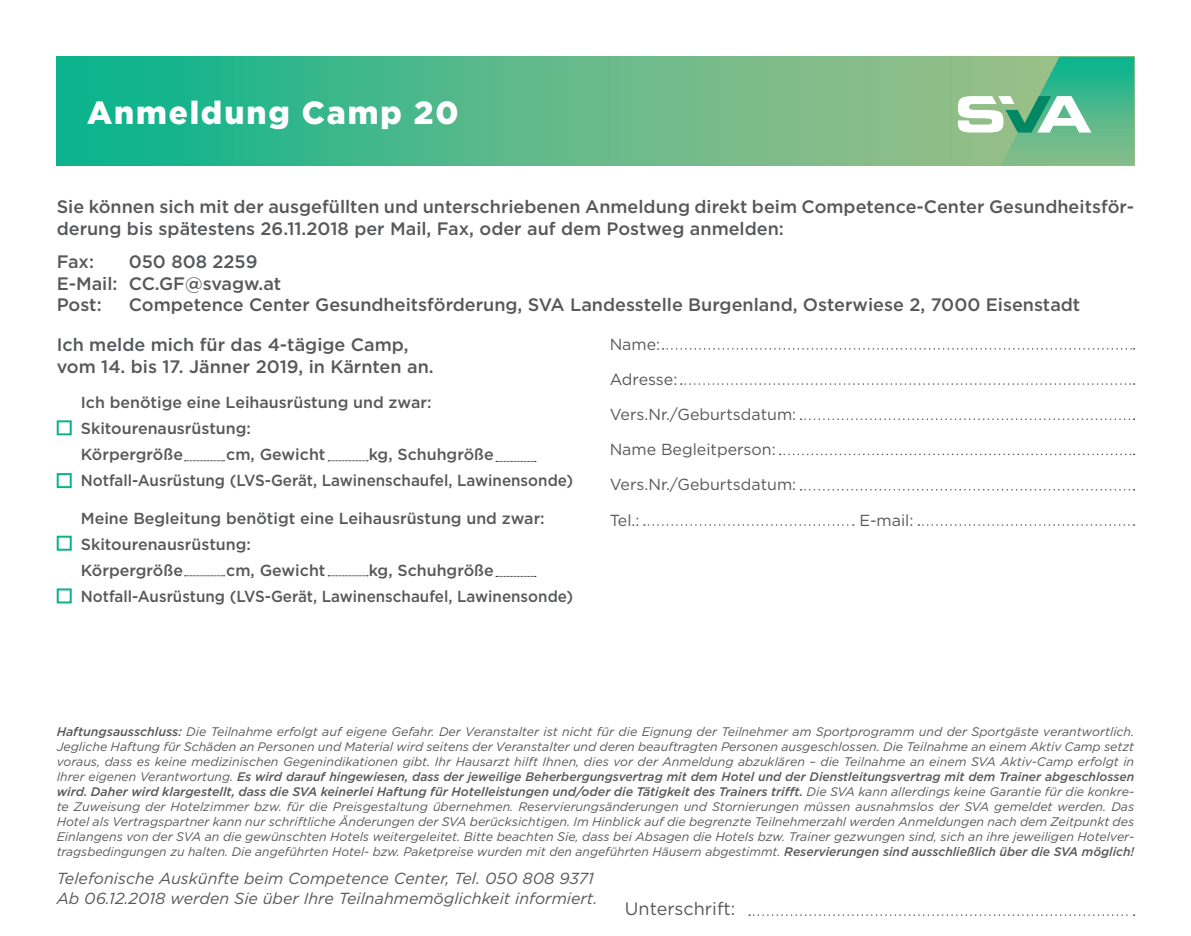
<style>
.page{position:relative;width:1191px;height:936px;background:#fff}
.page>*{position:absolute;margin:0;border:0;box-sizing:border-box;transform-origin:0 0}
.t1{font:900 32px "Gotham";letter-spacing:.06em;color:#fff}
.t2{font:500 18px/21.6px "Gotham";color:#57585a}
.t3{font:18px "Gotham";color:#57585a}
.t4{font:500 16px "Gotham";color:#57585a}
.Rechtstext{font:italic 16px "Gotham";color:#57585a}
.t5{font:500 16px "Gotham";color:#57585a;scale:.95 1}
.t6{font:16px "Gotham";color:#57585a}
.Rechtstext-2{font:italic 12.4px/15px "Gotham";color:#57585a;text-align:justify}
.s1{font-weight:500}
</style>
<div class="page">
<svg style="left:662px;top:348px;width:472px;height:1px"></svg>
<svg style="left:680px;top:383px;width:454px;height:2px"></svg>
<svg style="left:800px;top:418px;width:334px;height:2px"></svg>
<svg style="left:779px;top:453px;width:355px;height:2px"></svg>
<svg style="left:749px;top:914px;width:385px;height:1px"></svg>
<svg style="left:800px;top:489px;width:334px;height:1px"></svg>
<svg style="left:644px;top:524px;width:209px;height:1px"></svg>
<svg style="left:918px;top:524px;width:216px;height:1px"></svg>
<div style="left:57px;top:420px;width:15px;height:15px;border:2px solid #0ab38d"></div>
<svg style="left:57px;top:57px;width:901px;height:108px;background:#54b88b"></svg>
<svg style="left:958px;top:57px;width:176px;height:108px;background:#79c096"></svg>
<div style="left:57px;top:473px;width:15px;height:15px;border:2px solid #0ab38d"></div>
<div style="left:57px;top:535px;width:15px;height:15px;border:2px solid #0ab38d"></div>
<div style="left:57px;top:588px;width:15px;height:15px;border:2px solid #0ab38d"></div>
<svg style="left:185px;top:460px;width:40px;height:1px"></svg>
<svg style="left:185px;top:575px;width:40px;height:1px"></svg>
<svg style="left:328px;top:460px;width:40px;height:1px"></svg>
<svg style="left:328px;top:575px;width:40px;height:1px"></svg>
<svg style="left:496px;top:461px;width:40px;height:1px"></svg>
<svg style="left:496px;top:576px;width:40px;height:1px"></svg>
<p class="t1" style="left:87px;top:90px;width:373px">Anmeldung Camp 20</p>
<p class="t2" style="left:57px;top:195px;width:1079px">Sie können sich mit der ausgefüllten und unterschriebenen Anmeldung direkt beim Competence-Center Gesundheitsför&shy;derung bis spätestens 26.11.2018 per Mail, Fax, oder auf dem Postweg anmelden:</p>
<p class="t2" style="left:57px;top:251px;width:39px">Fax:</p>
<p class="t2" style="left:129px;top:251px;width:130px">050 808 2259</p>
<p class="t2" style="left:57px;top:272px;width:226px">E-Mail: CC.GF@svagw.at</p>
<p class="t2" style="left:57px;top:294px;width:47px">Post:</p>
<p class="t2" style="left:129px;top:294px;width:953px">Competence Center Gesundheitsförderung, SVA Landesstelle Burgenland, Osterwiese 2, 7000 Eisenstadt</p>
<p class="t6" style="left:609px;top:333px;width:52px">Name:</p>
<p class="t6" style="left:609px;top:369px;width:69px">Adresse:</p>
<p class="t6" style="left:609px;top:404px;width:188px">Vers.Nr./Geburtsdatum:</p>
<p class="t6" style="left:609px;top:439px;width:168px">Name Begleitperson:</p>
<p class="t6" style="left:609px;top:474px;width:188px">Vers.Nr./Geburtsdatum:</p>
<p class="t6" style="left:609px;top:509px;width:31px">Tel.:</p>
<p class="t6" style="left:859px;top:509px;width:56px">E-mail:</p>
<p class="t2" style="left:57px;top:334px;width:353px">Ich melde mich für das 4-tägige Camp,</p>
<p class="t2" style="left:57px;top:355px;width:378px">vom 14. bis 17. Jänner 2019, in Kärnten an.</p>
<p class="t4" style="left:81px;top:392px;width:352px">Ich benötige eine Leihausrüstung und zwar:</p>
<p class="t4" style="left:81px;top:418px;width:172px">Skitourenausrüstung:</p>
<p class="t4" style="left:81px;top:444px;width:104px">Körpergröße</p>
<p class="t4" style="left:226px;top:444px;width:101px">cm, Gewicht</p>
<p class="t4" style="left:369px;top:444px;width:127px">kg, Schuhgröße</p>
<p class="t5" style="left:81px;top:470px;width:520px">Notfall-Ausrüstung (LVS-Gerät, Lawinenschaufel, Lawinensonde)</p>
<p class="t4" style="left:81px;top:508px;width:465px">Meine Begleitung benötigt eine Leihausrüstung und zwar:</p>
<p class="t4" style="left:81px;top:534px;width:172px">Skitourenausrüstung:</p>
<p class="t4" style="left:81px;top:560px;width:104px">Körpergröße</p>
<p class="t4" style="left:226px;top:560px;width:101px">cm, Gewicht</p>
<p class="t4" style="left:369px;top:560px;width:127px">kg, Schuhgröße</p>
<p class="t5" style="left:81px;top:586px;width:520px">Notfall-Ausrüstung (LVS-Gerät, Lawinenschaufel, Lawinensonde)</p>
<p class="Rechtstext-2" style="left:57px;top:723px;width:1079px"><span class="s1">Haftungsausschluss:</span> Die Teilnahme erfolgt auf eigene Gefahr. Der Veranstalter ist nicht für die Eignung der Teilnehmer am Sportprogramm und der Sportgäste verantwortlich.<br>Jegliche Haftung für Schäden an Personen und Material wird seitens der Veranstalter und deren beauftragten Personen ausgeschlossen. Die Teilnahme an einem Aktiv Camp setzt voraus, dass es keine medizinischen Gegenindikationen gibt. Ihr Hausarzt hilft Ihnen, dies vor der Anmeldung abzuklären – die Teilnahme an einem SVA Aktiv-Camp erfolgt in Ihrer eigenen Verantwortung. <span class="s1">Es wird darauf hingewiesen, dass der jeweilige Beherbergungsvertrag mit dem Hotel und der Dienstleitungsvertrag mit dem Trainer abgeschlossen wird. Daher wird klargestellt, dass die SVA keinerlei Haftung für Hotelleistungen und/oder die Tätigkeit des Trainers trifft.</span> Die SVA kann allerdings keine Garantie für die konkre&shy;te Zuweisung der Hotelzimmer bzw. für die Preisgestaltung übernehmen. Reservierungsänderungen und Stornierungen müssen ausnahmslos der SVA gemeldet werden. Das Hotel als Vertragspartner kann nur schriftliche Änderungen der SVA berücksichtigen. Im Hinblick auf die begrenzte Teilnehmerzahl werden Anmeldungen nach dem Zeitpunkt des Einlangens von der SVA an die gewünschten Hotels weitergeleitet. Bitte beachten Sie, dass bei Absagen die Hotels bzw. Trainer gezwungen sind, sich an ihre jeweiligen Hotelver&shy;tragsbedingungen zu halten. Die angeführten Hotel- bzw. Paketpreise wurden mit den angeführten Häusern abgestimmt. <span class="s1">Reservierungen sind ausschließlich über die SVA möglich!</span></p>
<p class="Rechtstext" style="left:57px;top:869px;width:539px">Telefonische Auskünfte beim Competence Center, Tel. 050 808 9371</p>
<p class="Rechtstext" style="left:57px;top:889px;width:542px">Ab 06.12.2018 werden Sie über Ihre Teilnahmemöglichkeit informiert.</p>
<p class="t3" style="left:625px;top:897px;width:112px">Unterschrift:</p>
</div>
